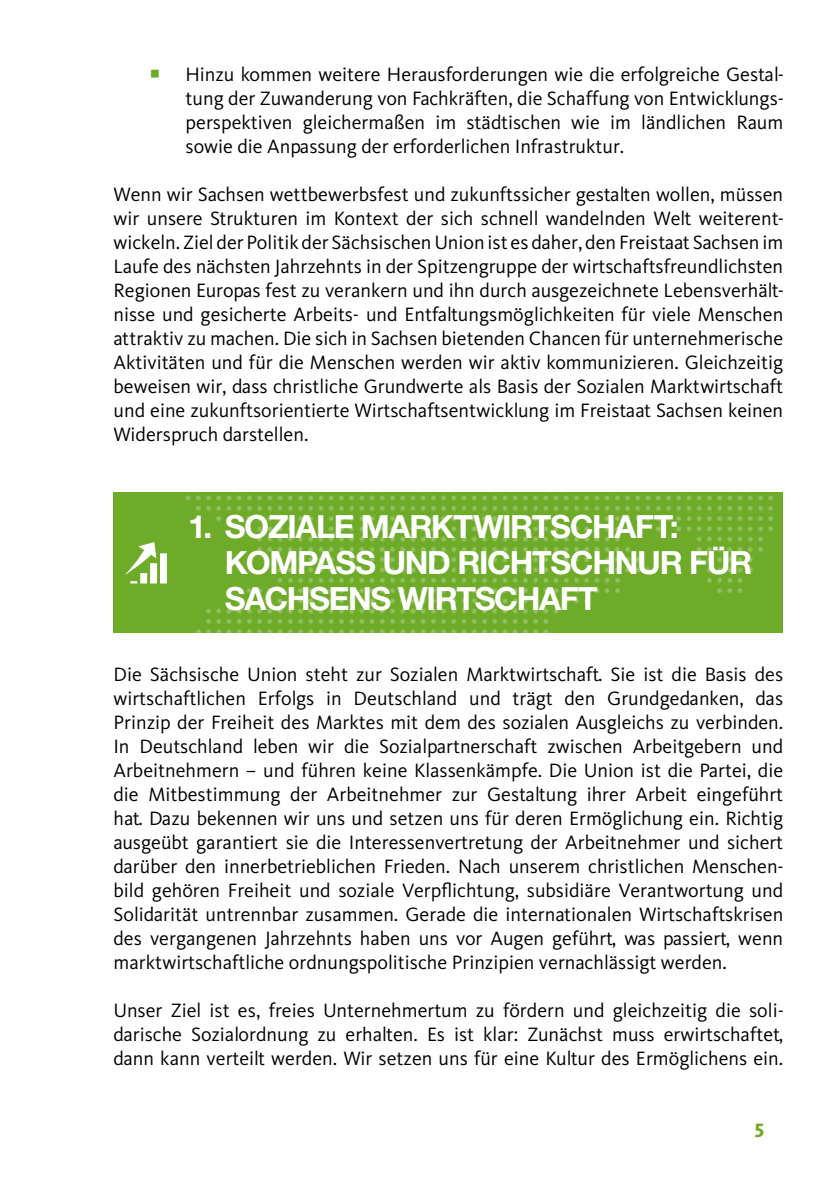
<style>
.page{position:relative;width:840px;height:1191px;background:#fff}
.page>*{position:absolute;margin:0;border:0;box-sizing:border-box;transform-origin:0 0}
.t1{font:700 32px/36px "CDU Helvetica";color:#fff}
.t2{font:20px/24px "Kievit";color:#000;text-align:justify}
.t3{font:20px "Kievit Extra Bold SC";color:#6eab28}
.s1{color:#6eab28}
</style>
<div class="page">
<img style="left:113px;top:492px;width:669px;height:141px">
<svg style="left:124px;top:542px;width:43px;height:41px"></svg>
<p class="t2" style="left:185px;top:62px;width:599px;text-indent:-36px"><span class="s1">○</span> Hinzu kommen weitere Herausforderungen wie die erfolgreiche Gestal&shy;tung der Zuwanderung von Fachkräften, die Schaffung von Entwicklungs&shy;perspektiven gleichermaßen im städtischen wie im ländlichen Raum sowie die Anpassung der erforderlichen Infrastruktur.</p>
<p class="t2" style="left:113px;top:182px;width:671px">Wenn wir Sachsen wettbewerbsfest und zukunftssicher gestalten wollen, müssen wir unsere Strukturen im Kontext der sich schnell wandelnden Welt weiterent&shy;wickeln. Ziel der Politik der Sächsischen Union ist es daher, den Freistaat Sachsen im Laufe des nächsten Jahrzehnts in der Spitzengruppe der wirtschaftsfreundlichsten Regionen Europas fest zu verankern und ihn durch ausgezeichnete Lebensverhält&shy;nisse und gesicherte Arbeits- und Entfaltungsmöglichkeiten für viele Menschen attraktiv zu machen. Die sich in Sachsen bietenden Chancen für unternehmerische Aktivitäten und für die Menschen werden wir aktiv kommunizieren. Gleichzeitig beweisen wir, dass christliche Grundwerte als Basis der Sozialen Marktwirtschaft und eine zukunftsorientierte Wirtschaftsentwicklung im Freistaat Sachsen keinen Widerspruch darstellen.</p>
<h1 class="t1" style="left:225px;top:508px;width:527px;text-indent:-36px">1. SOZIALE MARKTWIRTSCHAFT:<br>KOMPASS UND RICHTSCHNUR FÜR<br>SACHSENS WIRTSCHAFT</h1>
<p class="t2" style="left:113px;top:662px;width:671px">Die Sächsische Union steht zur Sozialen Marktwirtschaft. Sie ist die Basis des wirtschaftlichen Erfolgs in Deutschland und trägt den Grundgedanken, das Prinzip der Freiheit des Marktes mit dem des sozialen Ausgleichs zu verbinden.<br>In Deutschland leben wir die Sozialpartnerschaft zwischen Arbeitgebern und Arbeitnehmern – und führen keine Klassenkämpfe. Die Union ist die Partei, die die Mitbestimmung der Arbeitnehmer zur Gestaltung ihrer Arbeit eingeführt hat. Dazu bekennen wir uns und setzen uns für deren Ermöglichung ein. Richtig ausgeübt garantiert sie die Interessenvertretung der Arbeitnehmer und sichert darüber den innerbetrieblichen Frieden. Nach unserem christlichen Menschen&shy;bild gehören Freiheit und soziale Verpflichtung, subsidiäre Verantwortung und Solidarität untrennbar zusammen. Gerade die internationalen Wirtschaftskrisen des vergangenen Jahrzehnts haben uns vor Augen geführt, was passiert, wenn marktwirtschaftliche ordnungspolitische Prinzipien vernachlässigt werden.</p>
<p class="t2" style="left:113px;top:998px;width:671px">Unser Ziel ist es, freies Unternehmertum zu fördern und gleichzeitig die soli&shy;darische Sozialordnung zu erhalten. Es ist klar: Zunächst muss erwirtschaftet, dann kann verteilt werden. Wir setzen uns für eine Kultur des Ermöglichens ein.</p>
<p class="t3" style="left:754px;top:1118px;width:11px">5</p>
</div>
